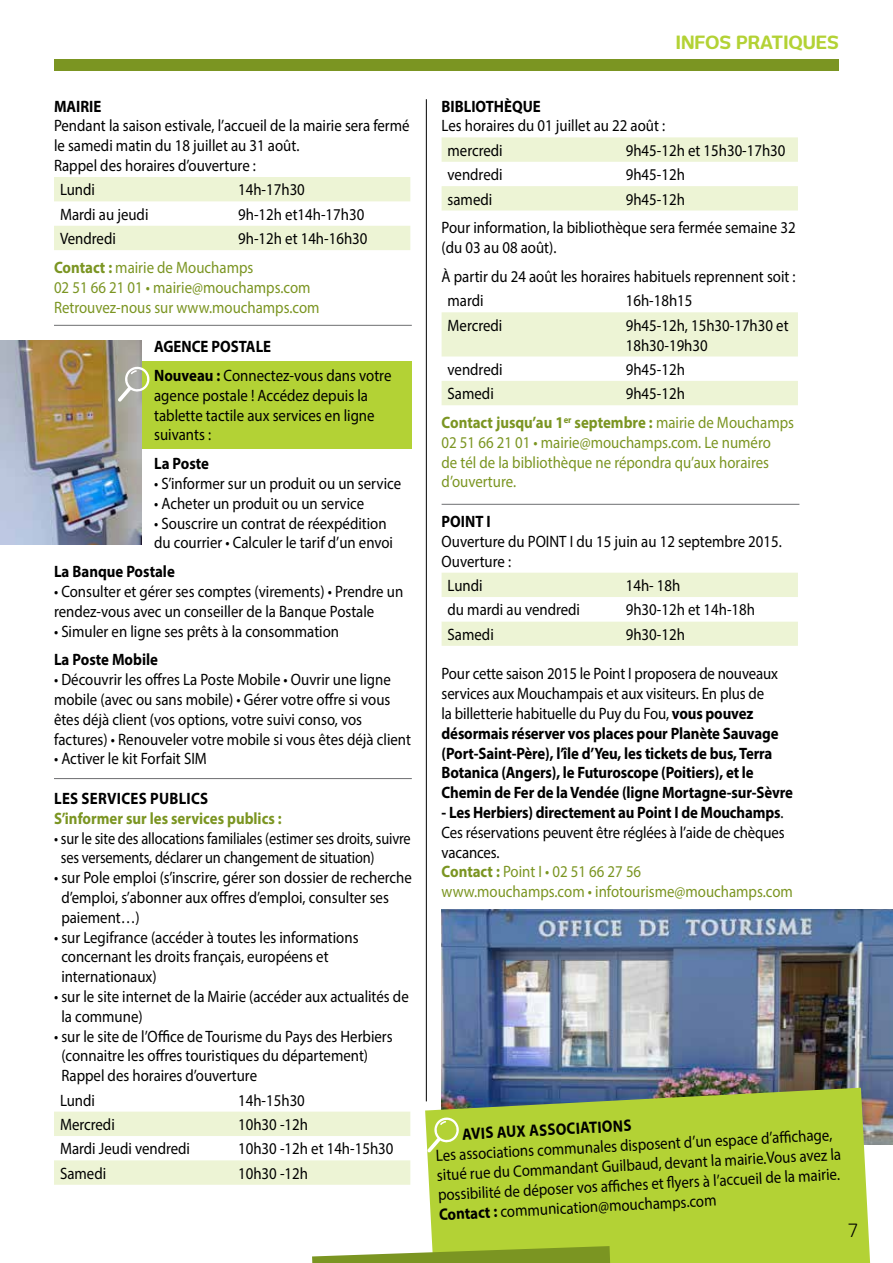
<style>
.page{position:relative;width:893px;height:1263px;background:#fff}
.page>*{position:absolute;margin:0;border:0;box-sizing:border-box;transform-origin:0 0}
.t1{font:700 18px "New June";color:#b3d235}
.t2{font:18px "New June";color:#000}
.t3{font:16.5px/19.8px "Myriad Pro";color:#000;scale:.9 1}
.t4{font:700 16.5px/19.8px "Myriad Pro";letter-spacing:-.01em;color:#000;scale:.9 1}
.t5{font:16.5px/19.8px "Myriad Pro";color:#7b9522;scale:.9 1}
.t6{font:16.5px/19.8px "Myriad Pro";color:#000;scale:.87 1}
.t7{font:700 16.5px/28.8px "Myriad Pro";color:#7b9522;scale:.9 1}
.s1{font-weight:700;color:#7b9522}
.s2{color:#7b9522}
.s3{font-weight:700}
.s4{font-weight:400;color:#000}
.s5{font-weight:400}
.s6{font-weight:700;color:#000}
.s7{color:#000}
</style>
<div class="page">
<img style="left:442px;top:910px;width:451px;height:235px">
<svg style="left:425px;top:1088px;width:445px;height:175px;background:#adca3c"></svg>
<div style="left:90px;top:361px;width:322px;height:88px;background:#b3d235"></div>
<svg style="left:312px;top:1246px;width:298px;height:17px"></svg>
<div style="left:54px;top:60px;width:785px;height:11px;background:#7b9522"></div>
<svg style="left:54px;top:177px;width:356px;height:73px"></svg>
<svg style="left:54px;top:1111px;width:356px;height:74px"></svg>
<svg style="left:442px;top:137px;width:356px;height:74px"></svg>
<svg style="left:442px;top:312px;width:356px;height:93px"></svg>
<svg style="left:442px;top:573px;width:356px;height:73px"></svg>
<svg style="left:427px;top:1116px;width:33px;height:36px"></svg>
<img style="left:0;top:340px;width:141px;height:204px">
<svg style="left:118px;top:365px;width:32px;height:37px"></svg>
<hr style="left:54px;top:325px;width:358px;height:1px;background:#6d6e71">
<hr style="left:54px;top:778px;width:358px;height:1px;background:#6d6e71">
<hr style="left:442px;top:504px;width:357px;height:1px;background:#6d6e71">
<hr style="left:426px;top:99px;width:1px;height:1002px;background:#000">
<p class="t4" style="left:54px;top:96px;width:54px">MAIRIE</p>
<p class="t3" style="left:54px;top:116px;width:397px">Pendant la saison estivale, l’accueil de la mairie sera fermé le samedi matin du 18 juillet au 31 août.<br>Rappel des horaires d’ouverture :</p>
<p class="t3" style="left:60px;top:180px;width:40px">Lundi</p>
<p class="t3" style="left:238px;top:180px;width:76px">14h-17h30</p>
<p class="t3" style="left:60px;top:204px;width:100px">Mardi au jeudi</p>
<p class="t3" style="left:238px;top:204px;width:142px">9h-12h et14h-17h30</p>
<p class="t3" style="left:60px;top:228px;width:64px">Vendredi</p>
<p class="t3" style="left:54px;top:224px;width:350px;line-height:28.8px;text-indent:184px">9h-12h et 14h-16h30<br><span class="s1">Contact :</span> <span class="s2">mairie de Mouchamps</span></p>
<p class="t5" style="left:54px;top:277px;width:297px">02 51 66 21 01 • mairie@mouchamps.com<br>Retrouvez-nous sur www.mouchamps.com</p>
<p class="t3" style="left:154px;top:332px;width:265px;line-height:28.8px"><span class="s3">AGENCE POSTALE<br>Nouveau :</span> Connectez-vous dans votre</p>
<p class="t3" style="left:154px;top:385px;width:246px">agence postale ! Accédez depuis la tablette tactile aux services en ligne suivants :</p>
<p class="t4" style="left:154px;top:453px;width:63px">La Poste</p>
<p class="t3" style="left:154px;top:473px;width:276px">• S’informer sur un produit ou un service</p>
<p class="t3" style="left:154px;top:493px;width:235px">• Acheter un produit ou un service</p>
<p class="t3" style="left:154px;top:513px;width:267px">• Souscrire un contrat de réexpédition du courrier • Calculer le tarif d’un envoi</p>
<p class="t4" style="left:54px;top:561px;width:136px">La Banque Postale</p>
<p class="t3" style="left:54px;top:581px;width:390px">• Consulter et gérer ses comptes (virements) • Prendre un rendez-vous avec un conseiller de la Banque Postale</p>
<p class="t3" style="left:54px;top:621px;width:318px">• Simuler en ligne ses prêts à la consommation</p>
<p class="t4" style="left:54px;top:649px;width:117px">La Poste Mobile</p>
<p class="t3" style="left:54px;top:669px;width:398px">• Découvrir les offres La Poste Mobile • Ouvrir une ligne mobile (avec ou sans mobile) • Gérer votre offre si vous êtes déjà client (vos options, votre suivi conso, vos factures) • Renouveler votre mobile si vous êtes déjà client</p>
<p class="t3" style="left:54px;top:749px;width:171px">• Activer le kit Forfait SIM</p>
<p class="t4" style="left:54px;top:788px;width:41px">Les services</p>
<p class="t4" style="left:150px;top:788px;width:10px">publics</p>
<p class="t7" style="left:54px;top:803px;width:254px">S’informer sur les services publics :</p>
<p class="t6" style="left:61px;top:828px;width:404px;text-indent:-7px">• sur le site des allocations familiales (estimer ses droits, suivre ses versements, déclarer un changement de situation)</p>
<p class="t3" style="left:61px;top:867px;width:391px;text-indent:-7px">• sur Pole emploi (s’inscrire, gérer son dossier de recherche d’emploi, s’abonner aux offres d’emploi, consulter ses paiement…)</p>
<p class="t3" style="left:61px;top:927px;width:332px;text-indent:-7px">• sur Legifrance (accéder à toutes les informations concernant les droits français, européens et internationaux)</p>
<p class="t3" style="left:61px;top:986px;width:387px;text-indent:-7px">• sur le site internet de la Mairie (accéder aux actualités de la commune)</p>
<p class="t3" style="left:61px;top:1026px;width:370px;text-indent:-7px">• sur le site de l’Office de Tourisme du Pays des Herbiers (connaitre les offres touristiques du département)<br>Rappel des horaires d’ouverture</p>
<p class="t3" style="left:60px;top:1090px;width:40px">Lundi</p>
<p class="t3" style="left:238px;top:1090px;width:76px">14h-15h30</p>
<p class="t3" style="left:60px;top:1114px;width:62px">Mercredi</p>
<p class="t3" style="left:238px;top:1114px;width:79px">10h30 -12h</p>
<p class="t3" style="left:60px;top:1139px;width:146px">Mardi Jeudi vendredi</p>
<p class="t3" style="left:238px;top:1139px;width:174px">10h30 -12h et 14h-15h30</p>
<p class="t3" style="left:60px;top:1163px;width:53px">Samedi</p>
<p class="t3" style="left:238px;top:1163px;width:79px">10h30 -12h</p>
<p class="t1" style="left:676px;top:32px;width:165px">INFOS PRATIQUES</p>
<p class="t4" style="left:442px;top:96px;width:112px">BIBLIOTHÈQUE</p>
<p class="t3" style="left:448px;top:113px;width:243px;line-height:24.5px;text-indent:-6px">Les horaires du 01 juillet au 22 août : mercredi</p>
<p class="t3" style="left:626px;top:140px;width:179px">9h45-12h et 15h30-17h30</p>
<p class="t3" style="left:448px;top:164px;width:63px">vendredi</p>
<p class="t3" style="left:626px;top:164px;width:67px">9h45-12h</p>
<p class="t3" style="left:448px;top:189px;width:51px">samedi</p>
<p class="t3" style="left:442px;top:184px;width:395px;line-height:28.8px;text-indent:184px">9h45-12h<br>Pour information, la bibliothèque sera fermée semaine 32</p>
<p class="t3" style="left:442px;top:233px;width:395px;line-height:28.8px">(du 03 au 08 août).<br>À partir du 24 août les horaires habituels reprennent soit :</p>
<p class="t3" style="left:448px;top:291px;width:42px">mardi</p>
<p class="t3" style="left:626px;top:291px;width:76px">16h-18h15</p>
<p class="t3" style="left:448px;top:315px;width:62px">Mercredi</p>
<p class="t3" style="left:626px;top:315px;width:182px">9h45-12h, 15h30-17h30 et<br>18h30-19h30</p>
<p class="t3" style="left:448px;top:359px;width:63px">vendredi</p>
<p class="t3" style="left:626px;top:359px;width:67px">9h45-12h</p>
<p class="t3" style="left:448px;top:384px;width:53px">Samedi</p>
<p class="t7" style="left:442px;top:379px;width:393px;text-indent:184px"><span class="s4">9h45-12h<br></span>Contact jusqu’au 1<sup>er</sup> septembre : <span class="s5">mairie de Mouchamps</span></p>
<p class="t5" style="left:442px;top:432px;width:367px;text-align:justify">02 51 66 21 01 • mairie@mouchamps.com. Le numéro de tél de la bibliothèque ne répondra qu’aux horaires d’ouverture.</p>
<p class="t4" style="left:442px;top:511px;width:56px">POINT I</p>
<p class="t3" style="left:442px;top:531px;width:380px">Ouverture du POINT I du 15 juin au 12 septembre 2015.<br>Ouverture :</p>
<p class="t3" style="left:448px;top:575px;width:40px">Lundi</p>
<p class="t3" style="left:626px;top:575px;width:62px">14h- 18h</p>
<p class="t3" style="left:448px;top:600px;width:149px">du mardi au vendredi</p>
<p class="t3" style="left:626px;top:600px;width:145px">9h30-12h et 14h-18h</p>
<p class="t3" style="left:448px;top:624px;width:53px">Samedi</p>
<p class="t3" style="left:626px;top:624px;width:67px">9h30-12h</p>
<p class="t4" style="left:442px;top:663px;width:392px"><span class="s5">Pour cette saison 2015 le Point I proposera de nouveaux services aux Mouchampais et aux visiteurs. En plus de<br>la billetterie habituelle du Puy du Fou,</span> vous pouvez désormais réserver vos places pour Planète Sauvage (Port-Saint-Père), l’île d’Yeu, les tickets de bus, Terra Botanica (Angers), le Futuroscope (Poitiers), et le Chemin de Fer de la Vendée (ligne Mortagne-sur-Sèvre</p>
<p class="t5" style="left:442px;top:802px;width:392px"><span class="s6">- Les Herbiers) directement au Point I de Mouchamps</span><span class="s7">.<br>Ces réservations peuvent être réglées à l’aide de chèques vacances.<br></span><span class="s3">Contact :</span> Point I • 02 51 66 27 56<br>www.mouchamps.com • infotourisme@mouchamps.com</p>
<p class="t4" style="left:461px;top:1124px;width:190px;rotate:-3deg">AVIS AUX ASSOCIATIONS</p>
<p class="t3" style="left:435px;top:1145px;width:451px;rotate:-3deg">Les associations communales disposent d’un espace d’affi chage, situé rue du Commandant Guilbaud, devant la mairie.Vous avez la possibilité de déposer vos affi ches et fl yers à l’accueil de la mairie.<br><span class="s3">Contact :</span> communication@mouchamps.com</p>
<p class="t2" style="left:848px;top:1220px;width:12px">7</p>
</div>
